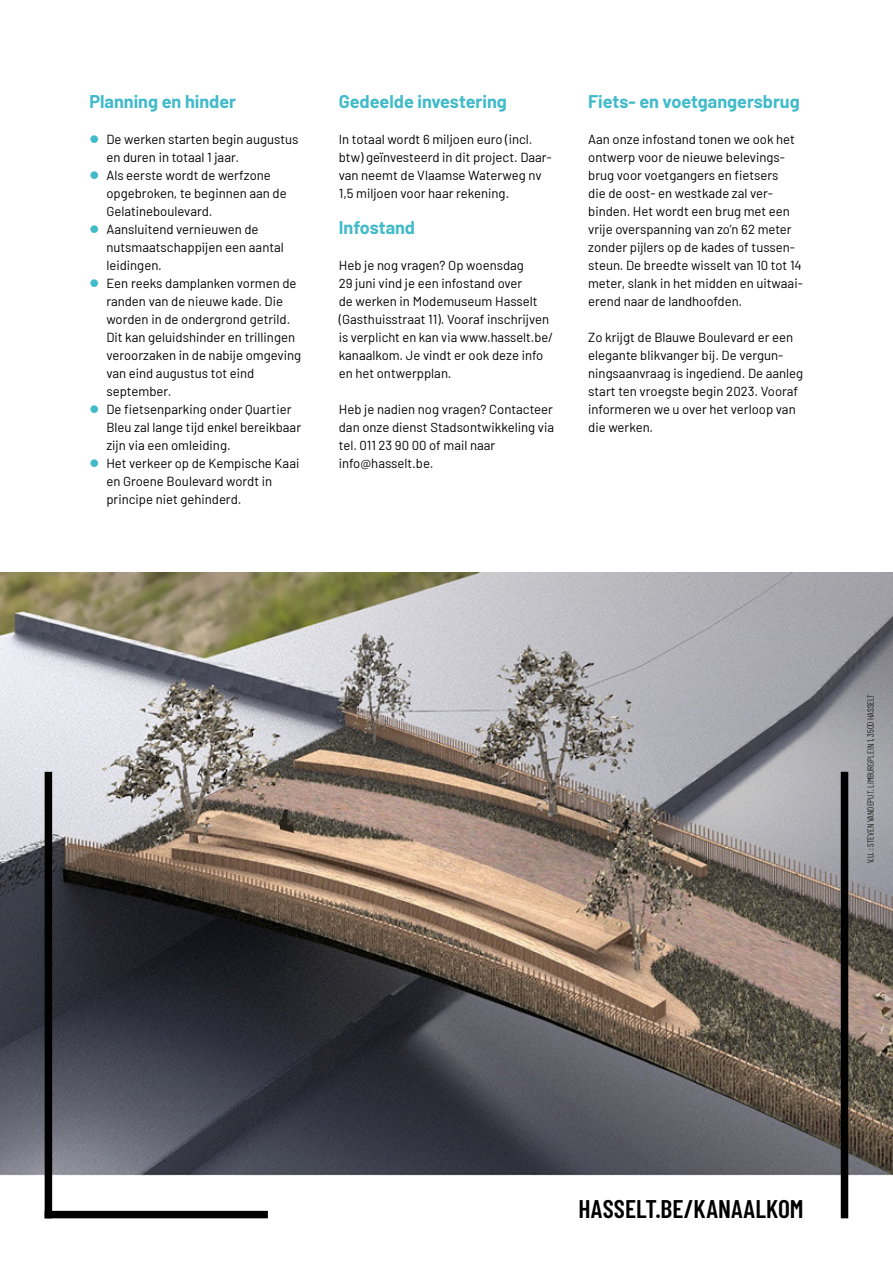
<style>
.page{position:relative;width:893px;height:1263px;background:#fff}
.page>*{position:absolute;margin:0;border:0;box-sizing:border-box;transform-origin:0 0}
.t1{font:600 25.5px "Barlow Condensed";letter-spacing:.005em;color:#000}
.t2{font:700 18px "Barlow";color:#41bbc9}
.t3{font:13.2px/18px "Barlow";color:#000}
.t4{font:300 9px "Barlow Condensed";color:#000}
.s1{color:#41bbc9}
</style>
<div class="page">
<img style="left:0;top:573px;width:893px;height:602px">
<div style="left:45px;top:1211px;width:223px;height:7px;background:#000"></div>
<div style="left:45px;top:772px;width:7px;height:446px;background:#000"></div>
<div style="left:841px;top:772px;width:7px;height:446px;background:#000"></div>
<h2 class="t2" style="left:89px;top:88px;width:148px">Planning en hinder</h2>
<p class="t3" style="left:106px;top:129px;width:194px;text-indent:-17px"><span class="s1">●</span> De werken starten begin augustus en duren in totaal 1 jaar.</p>
<p class="t3" style="left:106px;top:165px;width:182px;text-indent:-17px"><span class="s1">●</span> Als eerste wordt de werfzone opgebroken, te beginnen aan de<br>Gelatineboulevard.</p>
<p class="t3" style="left:106px;top:219px;width:179px;text-indent:-17px"><span class="s1">●</span> Aansluitend vernieuwen de nutsmaatschappijen een aantal leidingen.</p>
<p class="t3" style="left:106px;top:273px;width:196px;text-indent:-17px"><span class="s1">●</span> Een reeks damplanken vormen de randen van de nieuwe kade. Die worden in de ondergrond getrild.<br>Dit kan geluidshinder en trillingen veroorzaken in de nabije omgeving van eind augustus tot eind september.</p>
<p class="t3" style="left:106px;top:399px;width:196px;text-indent:-17px"><span class="s1">●</span> De fietsenparking onder Quartier<br>Bleu zal lange tijd enkel bereikbaar zijn via een omleiding.</p>
<p class="t3" style="left:106px;top:453px;width:194px;text-indent:-17px"><span class="s1">●</span> Het verkeer op de Kempische Kaai en Groene Boulevard wordt in principe niet gehinderd.</p>
<h2 class="t2" style="left:339px;top:88px;width:170px">Gedeelde investering</h2>
<p class="t3" style="left:339px;top:129px;width:214px">In totaal wordt 6 miljoen euro (incl. btw) geïnvesteerd in dit project. Daar&shy;van neemt de Vlaamse Waterweg nv 1,5 miljoen voor haar rekening.</p>
<h2 class="t2" style="left:339px;top:214px;width:78px">Infostand</h2>
<p class="t3" style="left:339px;top:255px;width:216px">Heb je nog vragen? Op woensdag<br>29 juni vind je een infostand over<br>de werken in Modemuseum Hasselt (Gasthuisstraat 11). Vooraf inschrijven is verplicht en kan via www.hasselt.be/ kanaalkom. Je vindt er ook deze info en het ontwerpplan.</p>
<p class="t3" style="left:339px;top:399px;width:217px">Heb je nadien nog vragen? Contacteer dan onze dienst Stadsontwikkeling via tel. 011 23 90 00 of mail naar info@hasselt.be.</p>
<h2 class="t2" style="left:588px;top:88px;width:213px">Fiets- en voetgangersbrug</h2>
<p class="t3" style="left:588px;top:129px;width:216px">Aan onze infostand tonen we ook het ontwerp voor de nieuwe belevings&shy;brug voor voetgangers en fietsers<br>die de oost- en westkade zal ver&shy;binden. Het wordt een brug met een vrije overspanning van zo’n 62 meter zonder pijlers op de kades of tussen&shy;steun. De breedte wisselt van 10 tot 14 meter, slank in het midden en uitwaai&shy;erend naar de landhoofden.</p>
<p class="t3" style="left:588px;top:327px;width:217px">Zo krijgt de Blauwe Boulevard er een elegante blikvanger bij. De vergun&shy;ningsaanvraag is ingediend. De aanleg start ten vroegste begin 2023. Vooraf informeren we u over het verloop van die werken.</p>
<p class="t4" style="left:864px;top:863px;width:170px;rotate:-90deg">V.U. : STEVEN VANDEPUT, LIMBURGPLEIN 1, 3500 HASSELT</p>
<h1 class="t1" style="left:579px;top:1191px;width:226px">HASSELT.BE/KANAALKOM</h1>
</div>
